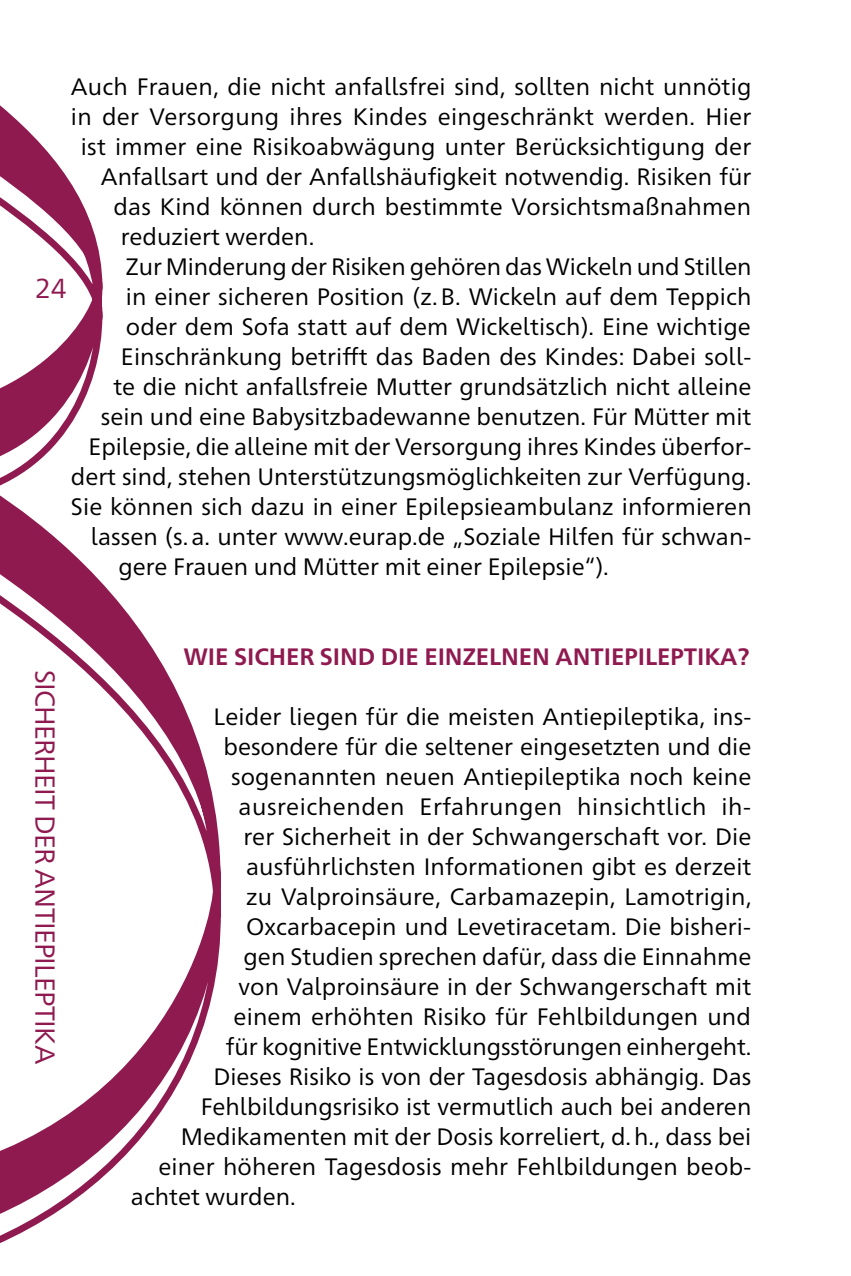
<style>
.page{position:relative;width:851px;height:1276px;background:#fff}
.page>*{position:absolute;margin:0;border:0;box-sizing:border-box;transform-origin:0 0}
.t1{font:27.5px "Frutiger Neue 1450 Pro";letter-spacing:-.03em;color:#8f1a50}
.t2{font:23.75px "Frutiger Neue 1450 Pro";letter-spacing:.005em;color:#000}
.t3{font:700 23.75px "Frutiger Neue 1450 Pro";letter-spacing:-.005em;color:#8f1a50}
.t4{font:23.75px "Frutiger Neue 1450 Pro";letter-spacing:.025em;color:#000}
</style>
<div class="page">
<svg style="left:0;top:105px;width:221px;height:1138px"></svg>
<p class="t2" style="left:71px;top:69px;width:682px">Auch Frauen, die nicht anfallsfrei sind, sollten nicht unnötig</p>
<p class="t2" style="left:71px;top:99px;width:682px">in der Versorgung ihres Kindes eingeschränkt werden. Hier</p>
<p class="t2" style="left:81px;top:129px;width:671px">ist immer eine Risikoabwägung unter Berücksichtigung der</p>
<p class="t2" style="left:101px;top:159px;width:651px">Anfallsart und der Anfallshäufigkeit notwendig. Risiken für</p>
<p class="t2" style="left:113px;top:189px;width:639px">das Kind können durch bestimmte Vorsichtsmaßnahmen</p>
<p class="t2" style="left:121px;top:219px;width:195px">reduziert werden.</p>
<p class="t2" style="left:126px;top:249px;width:627px">Zur Minderung der Risiken gehören das Wickeln und Stillen</p>
<p class="t2" style="left:126px;top:279px;width:627px">in einer sicheren Position (z.B. Wickeln auf dem Teppich</p>
<p class="t2" style="left:126px;top:309px;width:626px">oder dem Sofa statt auf dem Wickeltisch). Eine wichtige</p>
<p class="t2" style="left:121px;top:339px;width:631px">Einschränkung betrifft das Baden des Kindes: Dabei soll-</p>
<p class="t2" style="left:113px;top:369px;width:639px">te die nicht anfallsfreie Mutter grundsätzlich nicht alleine</p>
<p class="t2" style="left:101px;top:399px;width:652px">sein und eine Babysitzbadewanne benutzen. Für Mütter mit</p>
<p class="t2" style="left:88px;top:429px;width:664px">Epilepsie, die alleine mit der Versorgung ihres Kindes überfor-</p>
<p class="t2" style="left:71px;top:459px;width:681px">dert sind, stehen Unterstützungsmöglichkeiten zur Verfügung.</p>
<p class="t2" style="left:71px;top:489px;width:682px">Sie können sich dazu in einer Epilepsieambulanz informieren</p>
<p class="t2" style="left:91px;top:519px;width:662px">lassen (s.a. unter www.eurap.de „Soziale Hilfen für schwan-</p>
<p class="t2" style="left:118px;top:549px;width:492px">gere Frauen und Mütter mit einer Epilepsie“).</p>
<p class="t1" style="left:35px;top:268px;width:33px">24</p>
<p class="t1" style="left:65px;top:670px;width:396px;rotate:90deg">SICHERHEIT DER ANTIEPILEPTIKA</p>
<p class="t3" style="left:183px;top:639px;width:567px">WIE SICHER SIND DIE EINZELNEN ANTIEPILEPTIKA?</p>
<p class="t2" style="left:213px;top:699px;width:539px">Leider liegen für die meisten Antiepileptika, ins-</p>
<p class="t2" style="left:223px;top:729px;width:529px">besondere für die seltener eingesetzten und die</p>
<p class="t2" style="left:231px;top:759px;width:522px">sogenannten neuen Antiepileptika noch keine</p>
<p class="t4" style="left:238px;top:789px;width:514px">ausreichenden Erfahrungen hinsichtlich ih-</p>
<p class="t2" style="left:243px;top:819px;width:509px">rer Sicherheit in der Schwangerschaft vor. Die</p>
<p class="t2" style="left:246px;top:849px;width:507px">ausführlichsten Informationen gibt es derzeit</p>
<p class="t2" style="left:246px;top:879px;width:506px">zu Valproinsäure, Carbamazepin, Lamotrigin,</p>
<p class="t2" style="left:246px;top:909px;width:506px">Oxcarbacepin und Levetiracetam. Die bisheri-</p>
<p class="t2" style="left:243px;top:939px;width:509px">gen Studien sprechen dafür, dass die Einnahme</p>
<p class="t2" style="left:238px;top:969px;width:514px">von Valproinsäure in der Schwangerschaft mit</p>
<p class="t2" style="left:233px;top:999px;width:519px">einem erhöhten Risiko für Fehlbildungen und</p>
<p class="t2" style="left:226px;top:1029px;width:527px">für kognitive Entwicklungsstörungen einhergeht.</p>
<p class="t2" style="left:213px;top:1059px;width:539px">Dieses Risiko is von der Tagesdosis abhängig. Das</p>
<p class="t2" style="left:201px;top:1089px;width:552px">Fehlbildungsrisiko ist vermutlich auch bei anderen</p>
<p class="t2" style="left:181px;top:1119px;width:572px">Medikamenten mit der Dosis korreliert, d.h., dass bei</p>
<p class="t2" style="left:158px;top:1149px;width:594px">einer höheren Tagesdosis mehr Fehlbildungen beob-</p>
<p class="t2" style="left:131px;top:1179px;width:166px">achtet wurden.</p>
</div>
